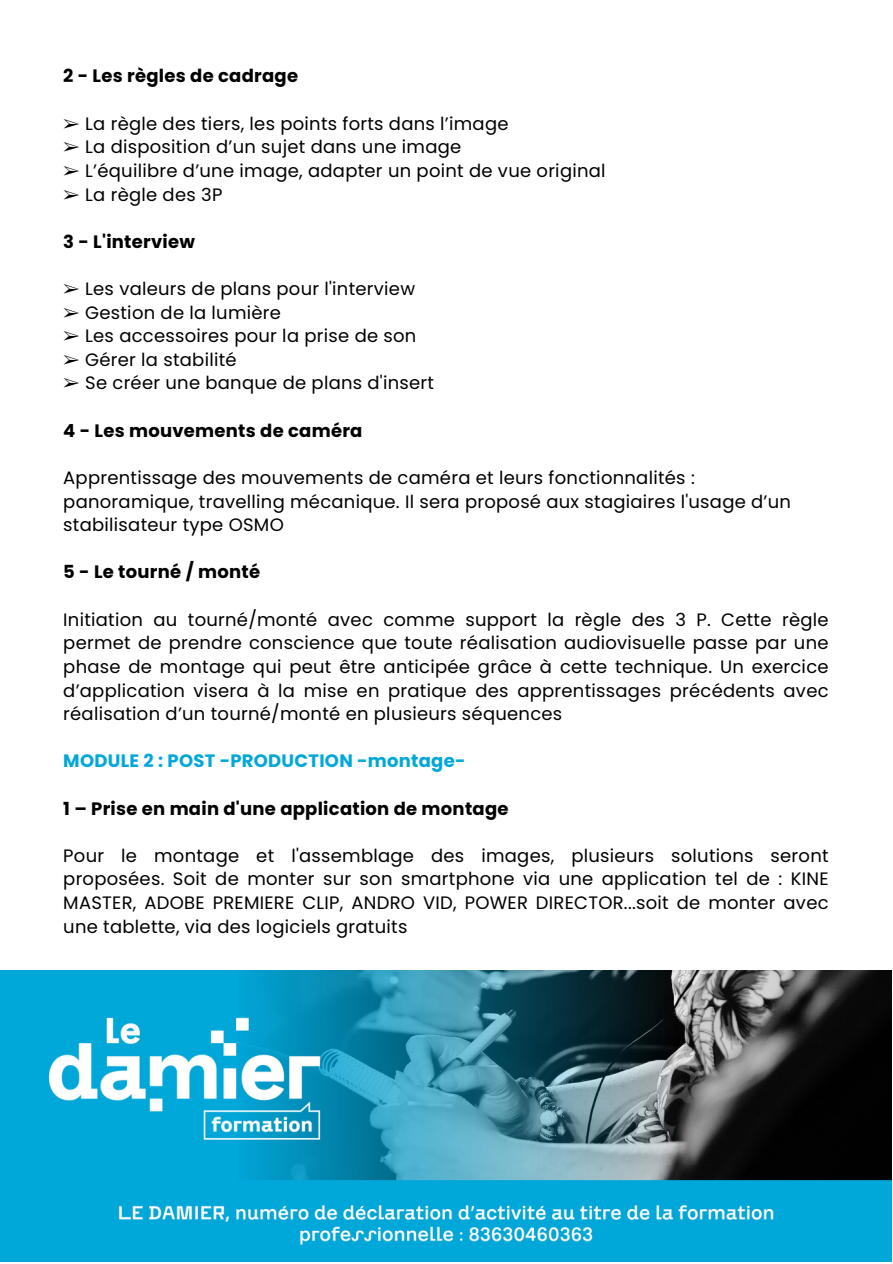
<style>
.page{position:relative;width:893px;height:1264px;background:#fff}
.page>*{position:absolute;margin:0;border:0;box-sizing:border-box;transform-origin:0 0}
.t1{font:18px/23.5px "Poppins";letter-spacing:.015em;color:#000;text-align:justify}
.t2{font:700 18px "Poppins";letter-spacing:.015em;color:#000}
.t3{font:700 18px "Poppins";letter-spacing:.015em;color:#00a8da}
.s1{font-family:"Free Serif"}
</style>
<div class="page">
<img style="left:0;top:970px;width:891px;height:291px">
<p class="t2" style="left:63px;top:66px;width:236px">2 - Les règles de cadrage</p>
<p class="t1" style="left:63px;top:112px;width:447px"><span class="s1">➢</span> La règle des tiers, les points forts dans l’image</p>
<p class="t1" style="left:63px;top:135px;width:399px"><span class="s1">➢</span> La disposition d’un sujet dans une image</p>
<p class="t1" style="left:63px;top:159px;width:544px"><span class="s1">➢</span> L’équilibre d’une image, adapter un point de vue original</p>
<p class="t1" style="left:63px;top:182px;width:161px"><span class="s1">➢</span> La règle des 3P</p>
<p class="t2" style="left:63px;top:231px;width:133px">3 - L'interview</p>
<p class="t1" style="left:63px;top:277px;width:353px"><span class="s1">➢</span> Les valeurs de plans pour l'interview</p>
<p class="t1" style="left:63px;top:300px;width:219px"><span class="s1">➢</span> Gestion de la lumière</p>
<p class="t1" style="left:63px;top:324px;width:354px"><span class="s1">➢</span> Les accessoires pour la prise de son</p>
<p class="t1" style="left:63px;top:348px;width:175px"><span class="s1">➢</span> Gérer la stabilité</p>
<p class="t1" style="left:63px;top:371px;width:372px"><span class="s1">➢</span> Se créer une banque de plans d'insert</p>
<p class="t2" style="left:63px;top:420px;width:301px">4 - Les mouvements de caméra</p>
<p class="t1" style="left:63px;top:466px;width:729px;text-align:left">Apprentissage des mouvements de caméra et leurs fonctionnalités : panoramique, travelling mécanique. Il sera proposé aux stagiaires l'usage d’un stabilisateur type OSMO</p>
<p class="t2" style="left:63px;top:561px;width:198px">5 - Le tourné / monté</p>
<p class="t1" style="left:63px;top:607px;width:766px">Initiation au tourné/monté avec comme support la règle des 3 P. Cette règle permet de prendre conscience que toute réalisation audiovisuelle passe par une phase de montage qui peut être anticipée grâce à cette technique. Un exercice d’application visera à la mise en pratique des apprentissages précédents avec réalisation d’un tourné/monté en plusieurs séquences</p>
<p class="t3" style="left:63px;top:750px;width:403px">MODULE 2 : POST -PRODUCTION -montage-</p>
<p class="t2" style="left:63px;top:797px;width:447px">1 – Prise en main d'une application de montage</p>
<p class="t1" style="left:63px;top:843px;width:766px">Pour le montage et l'assemblage des images, plusieurs solutions seront proposées. Soit de monter sur son smartphone via une application tel de : KINE MASTER, ADOBE PREMIERE CLIP, ANDRO VID, POWER DIRECTOR...soit de monter avec une tablette, via des logiciels gratuits</p>
</div>
